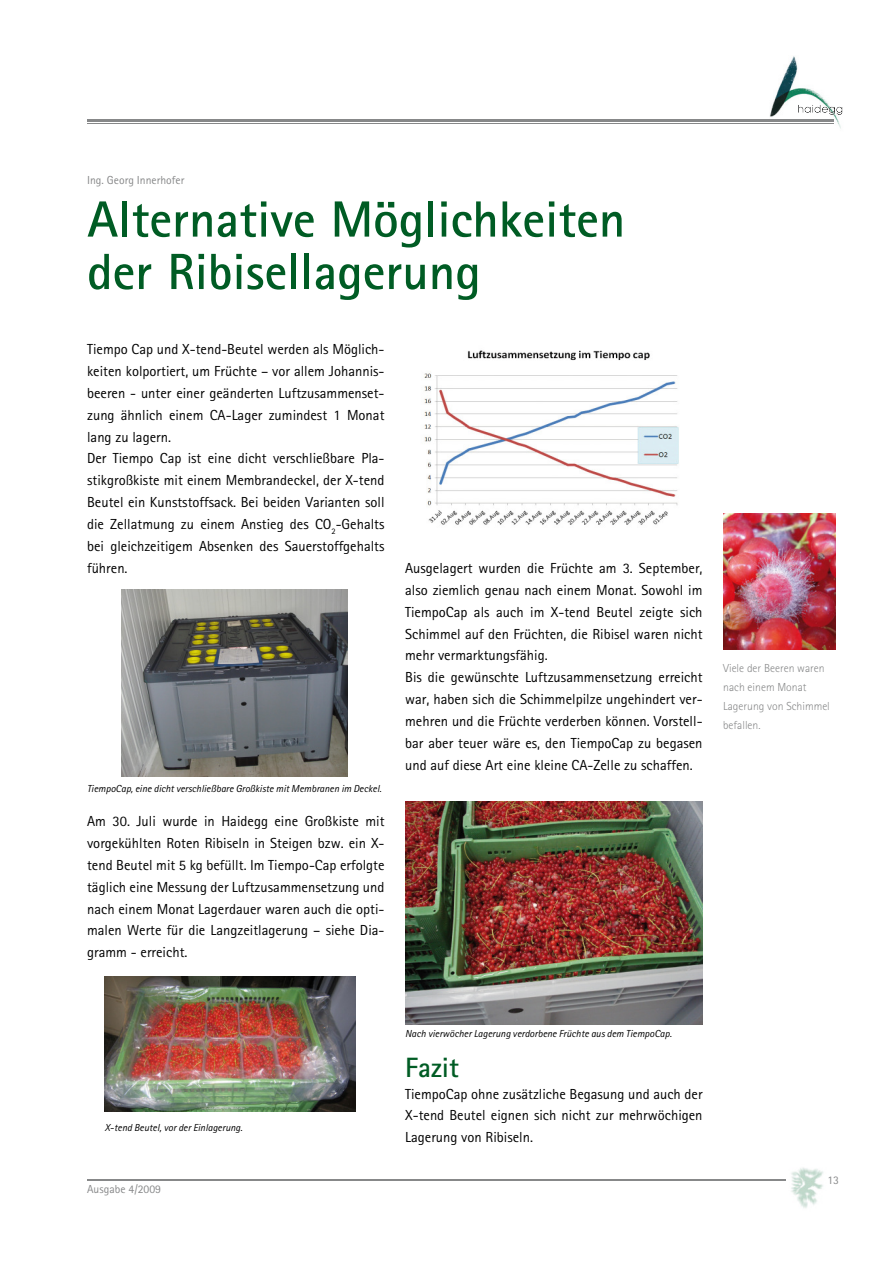
<style>
.page{position:relative;width:893px;height:1263px;background:#fff}
.page>*{position:absolute;margin:0;border:0;box-sizing:border-box;transform-origin:0 0}
.t1{font:700 51px/52.5px "Rotis Sans Serif";color:#005c24}
.t2{font:700 27.9px "Rotis Sans Serif";color:#005c24}
.t3{font:14.55px/21.9px "Rotis Sans Serif";color:#000}
.t4{font:300 11.7px/18.9px "Rotis Sans Serif";color:#878889}
.t5{font:11.7px "Rotis Sans Serif";color:#878889}
.t6{font:italic 10.2px "Rotis Sans Serif";color:#000}
</style>
<div class="page">
<hr style="left:87px;top:1179px;width:698px;height:1px;background:#878889">
<hr style="left:87px;top:119px;width:746px;height:3px;background:#878889">
<hr style="left:87px;top:123px;width:746px;height:1px;background:#878889">
<img style="left:791px;top:1168px;width:32px;height:40px">
<img style="left:770px;top:56px;width:73px;height:73px">
<img style="left:770px;top:119px;width:63px;height:5px">
<img style="left:798px;top:105px;width:44px;height:10px">
<img style="left:424px;top:350px;width:255px;height:175px">
<img style="left:121px;top:589px;width:226px;height:188px">
<img style="left:105px;top:976px;width:251px;height:136px">
<img style="left:723px;top:514px;width:112px;height:136px">
<img style="left:405px;top:801px;width:297px;height:223px">
<p class="t5" style="left:87px;top:175px;width:99px">Ing. Georg Innerhofer</p>
<h1 class="t1" style="left:87px;top:198px;width:539px">Alternative Möglichkeiten der Ribisellagerung</h1>
<p class="t3" style="left:87px;top:339px;width:299px">Tiempo Cap und X-tend-Beutel werden als Möglich&shy;keiten kolportiert, um Früchte – vor allem Johannis&shy;beeren - unter einer geänderten Luftzusammenset&shy;zung ähnlich einem CA-Lager zumindest 1 Monat lang zu lagern.<br>Der Tiempo Cap ist eine dicht verschließbare Pla&shy;stikgroßkiste mit einem Membrandeckel, der X-tend Beutel ein Kunststoffsack. Bei beiden Varianten soll die Zellatmung zu einem Anstieg des CO<sub>2</sub>-Gehalts bei gleichzeitigem Absenken des Sauerstoffgehalts führen.</p>
<p class="t6" style="left:87px;top:785px;width:296px">TiempoCap, eine dicht verschließbare Großkiste mit Membranen im Deckel.</p>
<p class="t3" style="left:87px;top:811px;width:299px;text-align:justify">Am 30. Juli wurde in Haidegg eine Großkiste mit vorgekühlten Roten Ribiseln in Steigen bzw. ein X&shy;tend Beutel mit 5 kg befüllt. Im Tiempo-Cap erfolgte täglich eine Messung der Luftzusammensetzung und nach einem Monat Lagerdauer waren auch die opti&shy;malen Werte für die Langzeitlagerung – siehe Dia&shy;gramm - erreicht.</p>
<p class="t3" style="left:405px;top:558px;width:299px">Ausgelagert wurden die Früchte am 3. September, also ziemlich genau nach einem Monat. Sowohl im TiempoCap als auch im X-tend Beutel zeigte sich Schimmel auf den Früchten, die Ribisel waren nicht mehr vermarktungsfähig.<br>Bis die gewünschte Luftzusammensetzung erreicht war, haben sich die Schimmelpilze ungehindert ver&shy;mehren und die Früchte verderben können. Vorstell&shy;bar aber teuer wäre es, den TiempoCap zu begasen und auf diese Art eine kleine CA-Zelle zu schaffen.</p>
<p class="t4" style="left:723px;top:659px;width:108px">Viele der Beeren waren nach einem Monat<br>Lagerung von Schimmel befallen.</p>
<p class="t6" style="left:105px;top:1124px;width:139px">X-tend Beutel, vor der Einlagerung.</p>
<p class="t5" style="left:87px;top:1184px;width:75px">Ausgabe 4/2009</p>
<p class="t6" style="left:405px;top:1030px;width:268px">Nach vierwöcher Lagerung verdorbene Früchte aus dem TiempoCap.</p>
<h2 class="t2" style="left:405px;top:1057px;width:55px">Fazit</h2>
<p class="t3" style="left:405px;top:1084px;width:299px;text-align:justify">TiempoCap ohne zusätzliche Begasung und auch der X-tend Beutel eignen sich nicht zur mehrwöchigen Lagerung von Ribiseln.</p>
<p class="t5" style="left:827px;top:1175px;width:13px">13</p>
</div>
